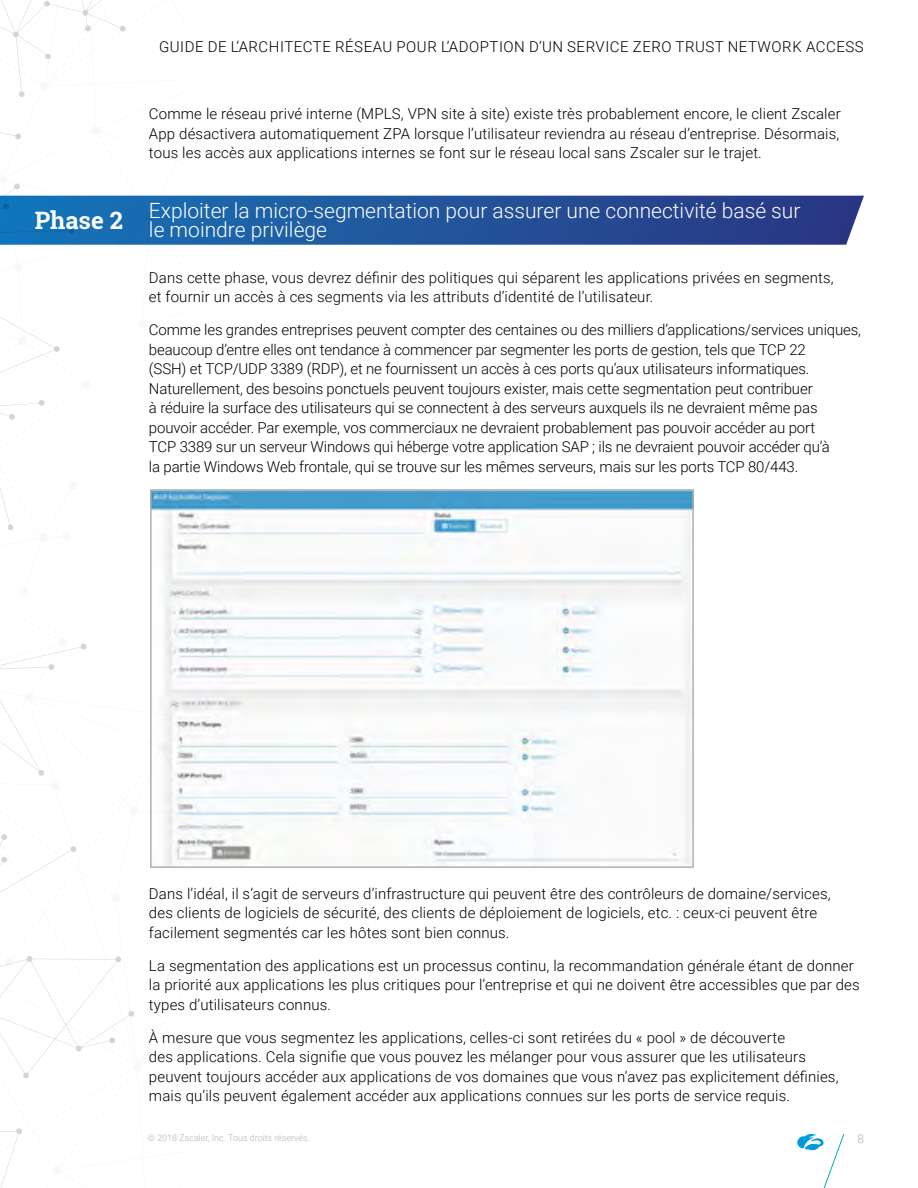
<style>
.page{position:relative;width:918px;height:1188px;background:#fff}
.page>*{position:absolute;margin:0;border:0;box-sizing:border-box;transform-origin:0 0}
.t1{font:700 24px "Roboto Slab";color:#fff}
.t2{font:300 21px/19.5px "Roboto";color:#fff}
.t3{font:300 15px/19.5px "Roboto";letter-spacing:.01em;color:#000}
.t4{font:300 15px/19.5px "Roboto";letter-spacing:-.01em;color:#000}
.t5{font:300 15px "Roboto";letter-spacing:.035em;color:#000}
.t6{font:300 12px "Roboto";color:#b3b3b3}
.t7{font:300 9px "Roboto";color:#b3b3b3}
</style>
<div class="page">
<svg style="left:797px;top:1134px;width:47px;height:54px"></svg>
<svg style="left:0;top:0;width:189px;height:1188px"></svg>
<svg style="left:0;top:196px;width:864px;height:49px;background:#23589e"></svg>
<img style="left:153px;top:492px;width:538px;height:373px">
<div style="left:150px;top:489px;width:544px;height:379px;border:2px solid #aeb0b0"></div>
<h1 class="t1" style="left:35px;top:203px;width:90px">Phase 2</h1>
<p class="t5" style="left:159px;top:36px;width:706px">GUIDE DE L’ARCHITECTE RÉSEAU POUR L’ADOPTION D’UN SERVICE ZERO TRUST NETWORK ACCESS</p>
<p class="t3" style="left:149px;top:104px;width:693px;text-align:justify">Comme le réseau privé interne (MPLS, VPN site à site) existe très probablement encore, le client Zscaler App désactivera automatiquement ZPA lorsque l’utilisateur reviendra au réseau d’entreprise. Désormais, tous les accès aux applications internes se font sur le réseau local sans Zscaler sur le trajet.</p>
<h2 class="t2" style="left:149px;top:200px;width:653px">Exploiter la micro-segmentation pour assurer une connectivité basé sur le moindre privilège</h2>
<p class="t3" style="left:149px;top:267px;width:686px">Dans cette phase, vous devrez définir des politiques qui séparent les applications privées en segments, et fournir un accès à ces segments via les attributs d’identité de l’utilisateur.</p>
<p class="t4" style="left:149px;top:320px;width:714px">Comme les grandes entreprises peuvent compter des centaines ou des milliers d’applications/services uniques, beaucoup d’entre elles ont tendance à commencer par segmenter les ports de gestion, tels que TCP 22<br>(SSH) et TCP/UDP 3389 (RDP), et ne fournissent un accès à ces ports qu’aux utilisateurs informatiques.<br>Naturellement, des besoins ponctuels peuvent toujours exister, mais cette segmentation peut contribuer<br>à réduire la surface des utilisateurs qui se connectent à des serveurs auxquels ils ne devraient même pas pouvoir accéder. Par exemple, vos commerciaux ne devraient probablement pas pouvoir accéder au port<br>TCP 3389 sur un serveur Windows qui héberge votre application SAP ; ils ne devraient pouvoir accéder qu’à<br>la partie Windows Web frontale, qui se trouve sur les mêmes serveurs, mais sur les ports TCP 80/443.</p>
<p class="t3" style="left:149px;top:883px;width:683px">Dans l’idéal, il s’agit de serveurs d’infrastructure qui peuvent être des contrôleurs de domaine/services, des clients de logiciels de sécurité, des clients de déploiement de logiciels, etc. : ceux-ci peuvent être facilement segmentés car les hôtes sont bien connus.</p>
<p class="t3" style="left:149px;top:955px;width:712px">La segmentation des applications est un processus continu, la recommandation générale étant de donner la priorité aux applications les plus critiques pour l’entreprise et qui ne doivent être accessibles que par des types d’utilisateurs connus.</p>
<p class="t3" style="left:149px;top:1027px;width:691px">À mesure que vous segmentez les applications, celles-ci sont retirées du « pool » de découverte<br>des applications. Cela signifie que vous pouvez les mélanger pour vous assurer que les utilisateurs peuvent toujours accéder aux applications de vos domaines que vous n’avez pas explicitement définies, mais qu’ils peuvent également accéder aux applications connues sur les ports de service requis.</p>
<p class="t7" style="left:148px;top:1131px;width:163px">© 2018 Zscaler, Inc. Tous droits réservés.</p>
<p class="t6" style="left:857px;top:1130px;width:8px">8</p>
</div>
